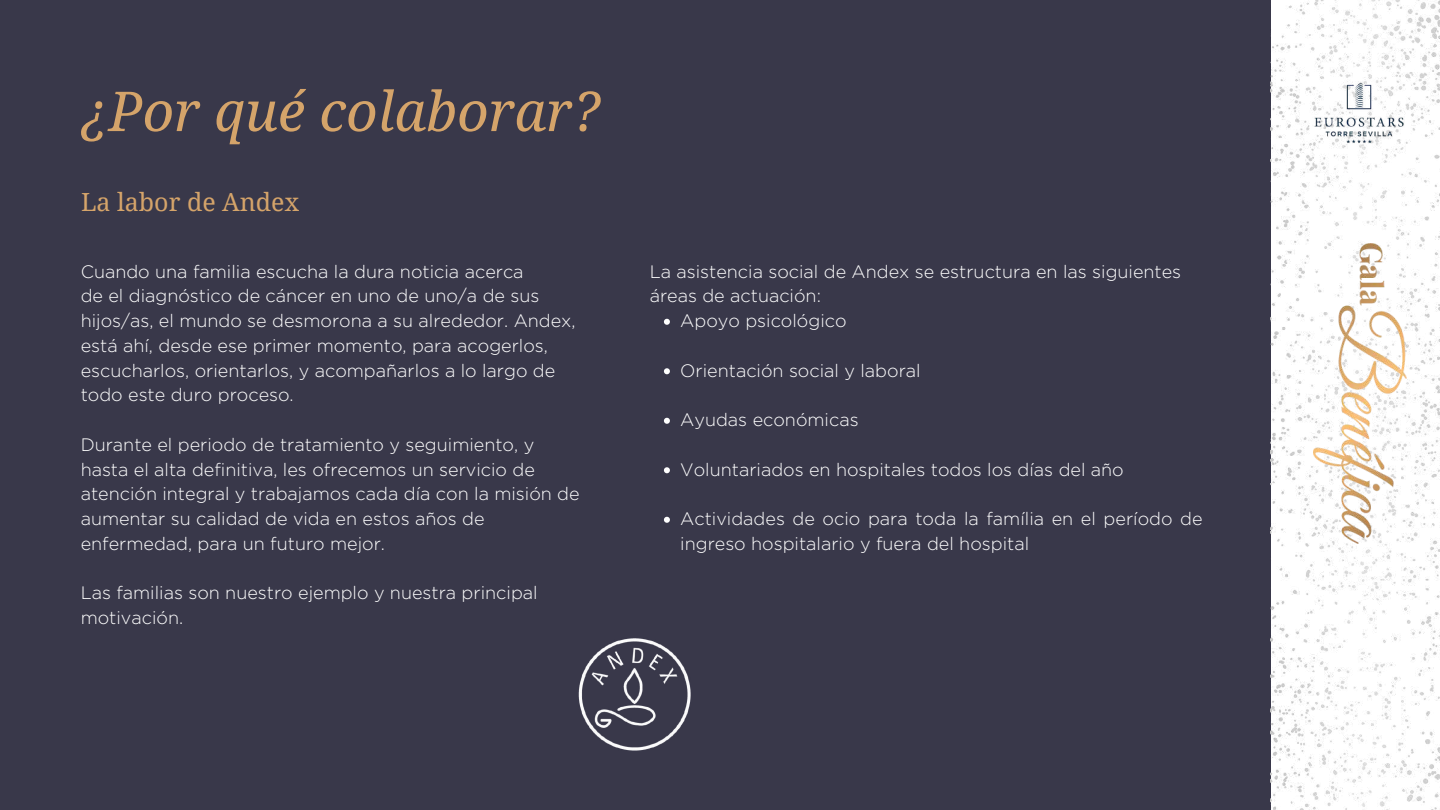
<style>
.page{position:relative;width:1440px;height:810px;background:#fff}
.page>*{position:absolute;margin:0;border:0;box-sizing:border-box;transform-origin:0 0}
.t1{font:italic 55px "Droid Serif";color:#d5a46a}
.t2{font:25px "Droid Serif";color:#d5a46a}
.t3{font:300 18px/24.8px "Gotham";color:#fff}
</style>
<div class="page">
<div style="left:0;top:0;width:1271px;height:810px;background:#39384a"></div>
<img style="left:1271px;top:0;width:169px;height:810px">
<img style="left:1313px;top:243px;width:93px;height:301px">
<img style="left:1313px;top:81px;width:93px;height:65px">
<img style="left:579px;top:638px;width:112px;height:112px">
<svg style="left:664px;top:319px;width:6px;height:6px"></svg>
<svg style="left:664px;top:368px;width:6px;height:6px"></svg>
<svg style="left:664px;top:418px;width:6px;height:6px"></svg>
<svg style="left:664px;top:467px;width:6px;height:6px"></svg>
<svg style="left:664px;top:517px;width:6px;height:6px"></svg>
<h1 class="t1" style="left:81px;top:80px;width:520px">¿Por qué colaborar?</h1>
<h2 class="t2" style="left:81px;top:188px;width:220px">La labor de Andex</h2>
<p class="t3" style="left:81px;top:259px;width:497px">Cuando una familia escucha la dura noticia acerca<br>de el diagnóstico de cáncer en uno de uno/a de sus hijos/as, el mundo se desmorona a su alrededor. Andex, está ahí, desde ese primer momento, para acogerlos, escucharlos, orientarlos, y acompañarlos a lo largo de todo este duro proceso.</p>
<p class="t3" style="left:81px;top:432px;width:501px">Durante el periodo de tratamiento y seguimiento, y hasta el alta definitiva, les ofrecemos un servicio de atención integral y trabajamos cada día con la misión de aumentar su calidad de vida en estos años de enfermedad, para un futuro mejor.</p>
<p class="t3" style="left:81px;top:580px;width:459px">Las familias son nuestro ejemplo y nuestra principal motivación.</p>
<p class="t3" style="left:650px;top:259px;width:533px">La asistencia social de Andex se estructura en las siguientes</p>
<p class="t3" style="left:650px;top:283px;width:173px">áreas de actuación:</p>
<p class="t3" style="left:680px;top:308px;width:168px">Apoyo psicológico</p>
<p class="t3" style="left:680px;top:358px;width:242px">Orientación social y laboral</p>
<p class="t3" style="left:680px;top:407px;width:180px">Ayudas económicas</p>
<p class="t3" style="left:680px;top:457px;width:445px">Voluntariados en hospitales todos los días del año</p>
<p class="t3" style="left:680px;top:506px;width:524px">Actividades de ocio para toda la família en el período de ingreso hospitalario y fuera del hospital</p>
</div>
